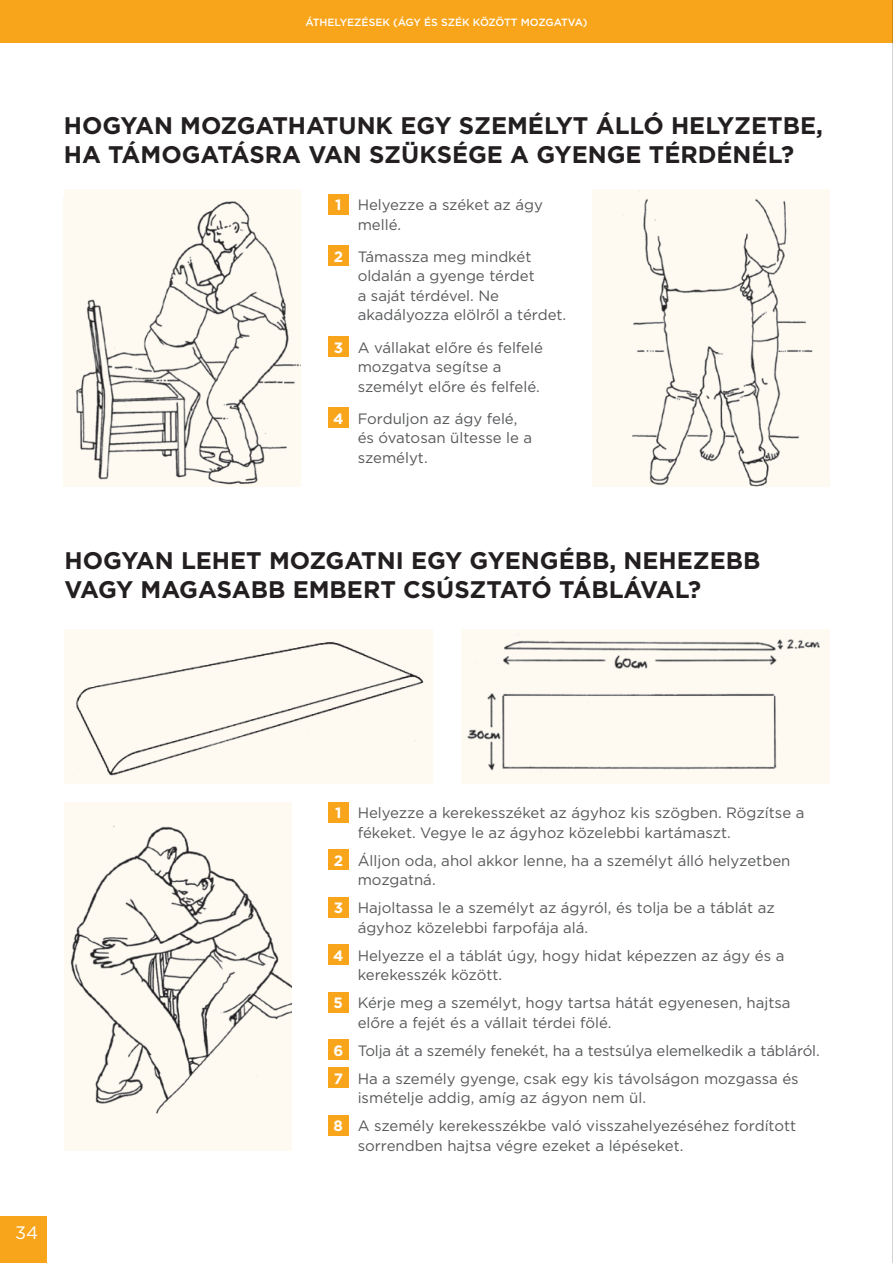
<style>
.page{position:relative;width:893px;height:1263px;background:#fff}
.page>*{position:absolute;margin:0;border:0;box-sizing:border-box;transform-origin:0 0}
.t1{font:700 24px/28.8px "Gotham";color:#231f20}
.t2{font:18px "Gotham";color:#fff}
.t3{font:15px/19.5px "Gotham";color:#57585a}
.t4{font:700 15px "Gotham";color:#fff}
.t5{font:500 10.5px "Gotham";color:#fff}
</style>
<div class="page">
<div style="left:0;top:1216px;width:47px;height:47px;background:#f9a51b"></div>
<div style="left:0;top:0;width:893px;height:43px;background:#f9a51b"></div>
<div style="left:328px;top:802px;width:21px;height:21px;background:#f9a51b"></div>
<div style="left:328px;top:849px;width:21px;height:21px;background:#f9a51b"></div>
<div style="left:328px;top:897px;width:21px;height:21px;background:#f9a51b"></div>
<div style="left:328px;top:944px;width:21px;height:21px;background:#f9a51b"></div>
<div style="left:328px;top:992px;width:21px;height:21px;background:#f9a51b"></div>
<div style="left:328px;top:1039px;width:21px;height:21px;background:#f9a51b"></div>
<div style="left:328px;top:1067px;width:21px;height:21px;background:#f9a51b"></div>
<div style="left:328px;top:1115px;width:21px;height:21px;background:#f9a51b"></div>
<div style="left:328px;top:194px;width:21px;height:21px;background:#f9a51b"></div>
<div style="left:328px;top:245px;width:21px;height:21px;background:#f9a51b"></div>
<div style="left:328px;top:336px;width:21px;height:21px;background:#f9a51b"></div>
<div style="left:328px;top:407px;width:21px;height:21px;background:#f9a51b"></div>
<div style="left:64px;top:189px;width:236px;height:297px;background:#fef9f1"></div>
<img style="left:76px;top:201px;width:224px;height:284px">
<img style="left:593px;top:189px;width:236px;height:297px">
<div style="left:65px;top:629px;width:368px;height:155px;background:#fefaf2"></div>
<div style="left:65px;top:802px;width:227px;height:349px;background:#fef9f1"></div>
<img style="left:70px;top:826px;width:222px;height:288px">
<img style="left:461px;top:629px;width:368px;height:155px">
<hr style="left:892px;top:0;width:1px;height:1263px;background:#e1e2e4">
<p class="t5" style="left:305px;top:15px;width:284px">ÁTHELYEZÉSEK (ÁGY ÉS SZÉK KÖZÖTT MOZGATVA)</p>
<p class="t1" style="left:64px;top:111px;width:761px">HOGYAN MOZGATHATUNK EGY SZEMÉLYT ÁLLÓ HELYZETBE,<br>HA TÁMOGATÁSRA VAN SZÜKSÉGE A GYENGE TÉRDÉNÉL?</p>
<p class="t4" style="left:335px;top:195px;width:8px">1</p>
<p class="t3" style="left:358px;top:195px;width:187px">Helyezze a széket az ágy mellé.</p>
<p class="t4" style="left:334px;top:247px;width:11px">2</p>
<p class="t3" style="left:358px;top:246px;width:210px">Támassza meg mindkét oldalán a gyenge térdet<br>a saját térdével. Ne akadályozza elölről a térdet.</p>
<p class="t4" style="left:334px;top:337px;width:11px">3</p>
<p class="t3" style="left:358px;top:337px;width:187px">A vállakat előre és felfelé mozgatva segítse a személyt előre és felfelé.</p>
<p class="t4" style="left:333px;top:409px;width:12px">4</p>
<p class="t3" style="left:358px;top:408px;width:176px">Forduljon az ágy felé, és óvatosan ültesse le a személyt.</p>
<p class="t1" style="left:65px;top:546px;width:697px">HOGYAN LEHET MOZGATNI EGY GYENGÉBB, NEHEZEBB<br>VAGY MAGASABB EMBERT CSÚSZTATÓ TÁBLÁVAL?</p>
<p class="t2" style="left:15px;top:1221px;width:25px">34</p>
<p class="t4" style="left:335px;top:803px;width:8px">1</p>
<p class="t3" style="left:358px;top:803px;width:448px">Helyezze a kerekesszéket az ágyhoz kis szögben. Rögzítse a fékeket. Vegye le az ágyhoz közelebbi kartámaszt.</p>
<p class="t4" style="left:334px;top:851px;width:11px">2</p>
<p class="t3" style="left:358px;top:850px;width:434px">Álljon oda, ahol akkor lenne, ha a személyt álló helyzetben mozgatná.</p>
<p class="t4" style="left:334px;top:898px;width:11px">3</p>
<p class="t3" style="left:358px;top:898px;width:419px">Hajoltassa le a személyt az ágyról, és tolja be a táblát az ágyhoz közelebbi farpofája alá.</p>
<p class="t4" style="left:333px;top:946px;width:12px">4</p>
<p class="t3" style="left:358px;top:945px;width:428px">Helyezze el a táblát úgy, hogy hidat képezzen az ágy és a kerekesszék között.</p>
<p class="t4" style="left:334px;top:993px;width:11px">5</p>
<p class="t3" style="left:358px;top:993px;width:434px">Kérje meg a személyt, hogy tartsa hátát egyenesen, hajtsa előre a fejét és a vállait térdei fölé.</p>
<p class="t4" style="left:333px;top:1041px;width:11px">6</p>
<p class="t3" style="left:358px;top:1040px;width:463px">Tolja át a személy fenekét, ha a testsúlya elemelkedik a tábláról.</p>
<p class="t4" style="left:334px;top:1069px;width:11px">7</p>
<p class="t3" style="left:358px;top:1068px;width:443px">Ha a személy gyenge, csak egy kis távolságon mozgassa és ismételje addig, amíg az ágyon nem ül.</p>
<p class="t4" style="left:334px;top:1116px;width:11px">8</p>
<p class="t3" style="left:358px;top:1116px;width:440px">A személy kerekesszékbe való visszahelyezéséhez fordított sorrendben hajtsa végre ezeket a lépéseket.</p>
</div>
